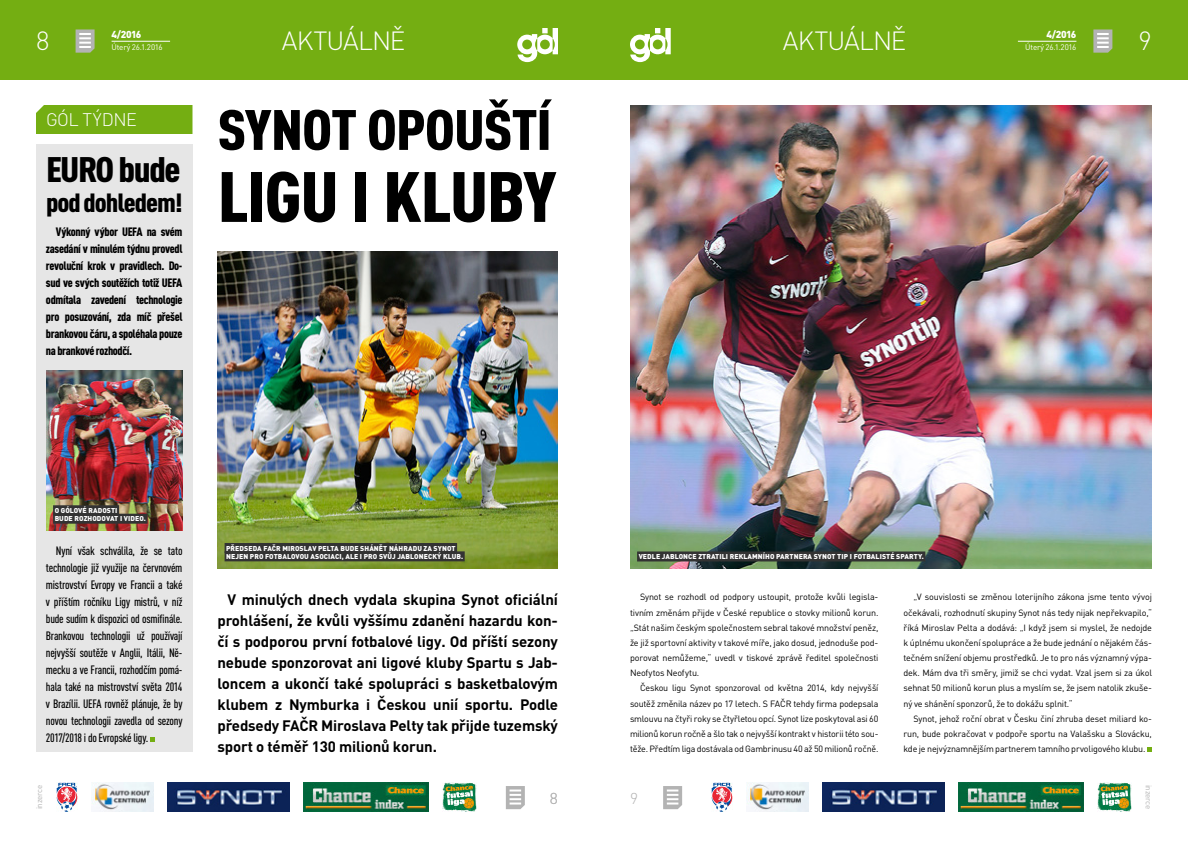
<style>
.page{position:relative;width:1188px;height:842px;background:#fff}
.page>*{position:absolute;margin:0;border:0;box-sizing:border-box;transform-origin:0 0}
.t1{font:900 condensed 70px "DIN Pro";letter-spacing:-.02em;color:#000;scale:1.1 1}
.t2{font:900 condensed 56px "DIN Pro";letter-spacing:-.015em;color:#000;scale:1.1 1}
.t3{font:900 condensed 35px "DIN Pro";letter-spacing:-.04em;color:#000;scale:1.1 1}
.t4{font:300 26px "DIN Pro";letter-spacing:-.03em;color:#fff}
.t5{font:900 condensed 26px "DIN Pro";letter-spacing:-.035em;color:#000;scale:1.1 1}
.t6{font:300 18px "DIN Pro";letter-spacing:-.025em;color:#fff}
.t7{font:300 15.6px "DIN Pro";color:#b3b3b3}
.t8{font:700 15px/21px "DIN Pro";letter-spacing:-.01em;color:#000;text-align:justify}
.t9{font:500 condensed 12px/17px "DIN Pro";letter-spacing:-.02em;color:#000;text-align:justify}
.t10{font:900 condensed 12px/17px "DIN Pro";letter-spacing:-.03em;color:#000;text-align:justify}
.t11{font:900 10px "DIN Pro";letter-spacing:-.055em;color:#fff}
.t12{font:9px/15.2px "DIN Pro";letter-spacing:-.02em;color:#000;text-align:justify}
.t13{font:8px "DIN Pro";letter-spacing:-.025em;color:#fff}
.t14{font:8px "DIN Pro";letter-spacing:-.025em;color:#b3b3b3}
.t15{font:900 7px/8.4px "DIN Pro";letter-spacing:.01em;color:#fff}
</style>
<div class="page">
<div style="left:594px;top:0;width:594px;height:80px;background:#74ae12"></div>
<svg style="left:630px;top:28px;width:41px;height:34px"></svg>
<svg style="left:1093px;top:29px;width:19px;height:24px"></svg>
<div style="left:0;top:0;width:594px;height:80px;background:#74ae12"></div>
<svg style="left:517px;top:28px;width:41px;height:34px"></svg>
<svg style="left:76px;top:29px;width:19px;height:24px"></svg>
<svg style="left:663px;top:786px;width:19px;height:23px"></svg>
<svg style="left:506px;top:786px;width:19px;height:23px"></svg>
<img style="left:56px;top:782px;width:21px;height:30px">
<img style="left:91px;top:782px;width:62px;height:30px">
<img style="left:303px;top:782px;width:125px;height:30px">
<img style="left:712px;top:782px;width:21px;height:30px">
<img style="left:442px;top:782px;width:34px;height:30px">
<img style="left:1098px;top:782px;width:34px;height:30px">
<img style="left:167px;top:782px;width:122px;height:30px">
<img style="left:747px;top:782px;width:62px;height:30px">
<img style="left:959px;top:782px;width:125px;height:30px">
<img style="left:823px;top:782px;width:122px;height:30px">
<hr style="left:1018px;top:41px;width:58px;height:1px;background:#fff">
<hr style="left:112px;top:41px;width:58px;height:1px;background:#fff">
<div style="left:36px;top:105px;width:156px;height:29px;background:#74ae12"></div>
<div style="left:36px;top:144px;width:156px;height:608px;background:#e6e6e6"></div>
<img style="left:46px;top:370px;width:136px;height:161px">
<svg style="left:150px;top:737px;width:5px;height:5px"></svg>
<div style="left:53px;top:505px;width:66px;height:10px;background:#333"></div>
<div style="left:53px;top:514px;width:95px;height:10px;background:#333"></div>
<img style="left:218px;top:252px;width:340px;height:317px">
<img style="left:630px;top:105px;width:522px;height:464px">
<div style="left:225px;top:543px;width:232px;height:10px;background:#333"></div>
<div style="left:225px;top:551px;width:240px;height:10px;background:#333"></div>
<div style="left:637px;top:551px;width:288px;height:10px;background:#333"></div>
<svg style="left:1147px;top:747px;width:5px;height:5px"></svg>
<h3 class="t4" style="left:36px;top:23px;width:15px">8</h3>
<p class="t11" style="left:112px;top:28px;width:31px">4/2016</p>
<h3 class="t4" style="left:282px;top:23px;width:125px">AKTUÁLNĚ</h3>
<p class="t13" style="left:112px;top:42px;width:53px">Úterý 26.1.2016</p>
<h3 class="t6" style="left:46px;top:107px;width:92px">GÓL TÝDNE</h3>
<h3 class="t3" style="left:46px;top:148px;width:124px">EURO bude</h3>
<h3 class="t5" style="left:46px;top:187px;width:126px">pod dohledem!</h3>
<p class="t10" style="left:46px;top:223px;width:138px;text-indent:10px">Výkonný výbor UEFA na svém zasedání v minulém týdnu provedl revoluční krok v pravidlech. Do&shy;sud ve svých soutěžích totiž UEFA odmítala zavedení technologie pro posuzování, zda míč přešel brankovou čáru, a spoléhala pouze na brankové rozhodčí.</p>
<h2 class="t2" style="left:218px;top:95px;width:305px">SYNOT OPOUŠTÍ</h2>
<h1 class="t1" style="left:218px;top:153px;width:310px">LIGU I KLUBY</h1>
<p class="t15" style="left:55px;top:506px;width:93px">O GÓLOVÉ RADOSTI<br>BUDE ROZHODOVAT I VIDEO.</p>
<h3 class="t4" style="left:783px;top:23px;width:125px">AKTUÁLNĚ</h3>
<p class="t11" style="left:1047px;top:28px;width:31px">4/2016</p>
<p class="t13" style="left:1025px;top:42px;width:53px">Úterý 26.1.2016</p>
<h3 class="t4" style="left:1139px;top:23px;width:15px">9</h3>
<p class="t9" style="left:46px;top:541px;width:138px;text-indent:10px">Nyní však schválila, že se tato technologie již využije na červnovém mistrovství Evropy ve Francii a také v příštím ročníku Ligy mistrů, v níž bude sudím k dispozici od osmifinále.<br>Brankovou technologii už používají nejvyšší soutěže v Anglii, Itálii, Ně&shy;mecku a ve Francii, rozhodčím pomá&shy;hala také na mistrovství světa 2014 v Brazílii. UEFA rovněž plánuje, že by novou technologii zavedla od sezony 2017/2018 i do Evropské ligy.</p>
<p class="t14" style="left:34px;top:809px;width:26px;rotate:-90deg">inzerce</p>
<p class="t15" style="left:226px;top:544px;width:238px">PŘEDSEDA FAČR MIROSLAV PELTA BUDE SHÁNĚT NÁHRADU ZA SYNOT<br>NEJEN PRO FOTBALOVOU ASOCIACI, ALE I PRO SVŮJ JABLONECKÝ KLUB.</p>
<p class="t15" style="left:639px;top:552px;width:287px">VEDLE JABLONCE ZTRATILI REKLAMNÍHO PARTNERA SYNOT TIP I FOTBALISTÉ SPARTY.</p>
<p class="t8" style="left:217px;top:588px;width:342px;text-indent:10px">V minulých dnech vydala skupina Synot oficiální prohlášení, že kvůli vyššímu zdanění hazardu kon&shy;čí s podporou první fotbalové ligy. Od příští sezony nebude sponzorovat ani ligové kluby Spartu s Jab&shy;loncem a ukončí také spolupráci s basketbalovým klubem z Nymburka i Českou unií sportu. Podle předsedy FAČR Miroslava Pelty tak přijde tuzemský sport o téměř 130 milionů korun.</p>
<p class="t12" style="left:630px;top:589px;width:250px;text-indent:10px">Synot se rozhodl od podpory ustoupit, protože kvůli legisla&shy;tivním změnám přijde v České republice o stovky milionů korun. „Stát našim českým společnostem sebral takové množství peněz, že již sportovní aktivity v takové míře, jako dosud, jednoduše pod&shy;porovat nemůžeme,“ uvedl v tiskové zprávě ředitel společnosti Neofytos Neofytu.</p>
<p class="t12" style="left:630px;top:680px;width:250px;text-indent:10px">Českou ligu Synot sponzoroval od května 2014, kdy nejvyšší soutěž změnila název po 17 letech. S FAČR tehdy firma podepsala smlouvu na čtyři roky se čtyřletou opcí. Synot lize poskytoval asi 60 milionů korun ročně a šlo tak o nejvyšší kontrakt v historii této sou&shy;těže. Předtím liga dostávala od Gambrinusu 40 až 50 milionů ročně.</p>
<h3 class="t7" style="left:550px;top:787px;width:10px">8</h3>
<h3 class="t7" style="left:630px;top:787px;width:10px">9</h3>
<p class="t12" style="left:904px;top:589px;width:250px;text-indent:10px">„V souvislosti se změnou loterijního zákona jsme tento vývoj očekávali, rozhodnutí skupiny Synot nás tedy nijak nepřekvapilo,“ říká Miroslav Pelta a dodává: „I když jsem si myslel, že nedojde k úplnému ukončení spolupráce a že bude jednání o nějakém čás&shy;tečném snížení objemu prostředků. Je to pro nás významný výpa&shy;dek. Mám dva tři směry, jimiž se chci vydat. Vzal jsem si za úkol sehnat 50 milionů korun plus a myslím se, že jsem natolik zkuše&shy;ný ve shánění sponzorů, že to dokážu splnit.“</p>
<p class="t12" style="left:904px;top:710px;width:250px;text-indent:10px">Synot, jehož roční obrat v Česku činí zhruba deset miliard ko&shy;run, bude pokračovat v podpoře sportu na Valašsku a Slovácku, kde je nejvýznamnějším partnerem tamního prvoligového klubu.</p>
<p class="t14" style="left:1154px;top:785px;width:26px;rotate:90deg">inzerce</p>
</div>
